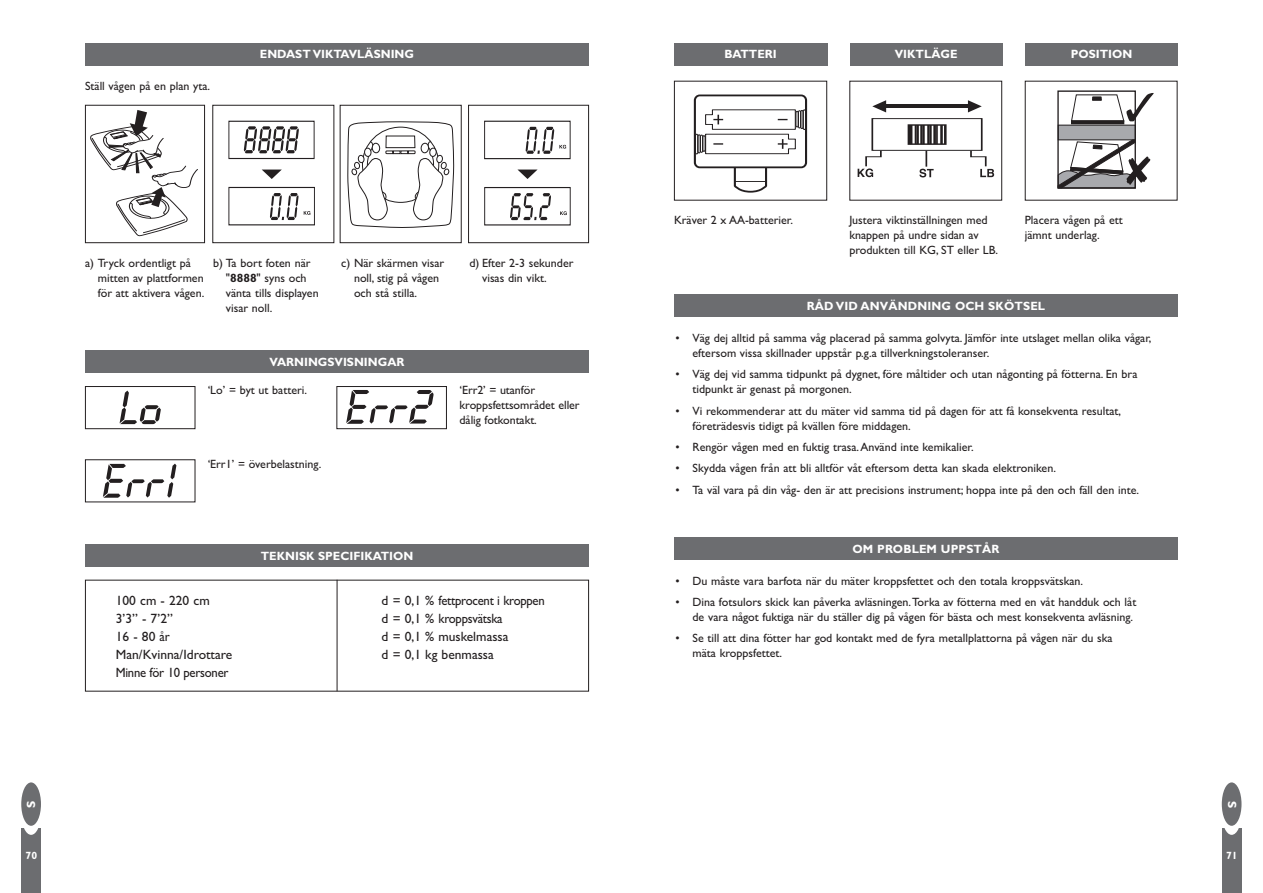
<style>
.page{position:relative;width:1263px;height:893px;background:#fff}
.page>*{position:absolute;margin:0;border:0;box-sizing:border-box;transform-origin:0 0}
.t1{font:13.5px/18px "Gill Sans";letter-spacing:-.02em;color:#231f20}
.t2{font:13.5px/18px "Gill Sans";color:#231f20}
.t3{font:12px/15px "Gill Sans";color:#231f20}
.t4{font:700 12px "Gill Sans";color:#fff}
.t5{font:700 10.5px "Gill Sans";color:#fff}
.s1{font-weight:700}
</style>
<div class="page">
<div style="left:1222px;top:828px;width:20px;height:65px;background:#6c6d70"></div>
<div style="left:1222px;top:791px;width:19px;height:44px;background:#fff;border-radius:50%"></div>
<div style="left:1222px;top:782px;width:19px;height:44px;background:#6c6d70;border-radius:50%"></div>
<div style="left:21px;top:828px;width:20px;height:65px;background:#6c6d70"></div>
<div style="left:21px;top:791px;width:20px;height:44px;background:#fff;border-radius:50%"></div>
<div style="left:21px;top:782px;width:20px;height:44px;background:#6c6d70;border-radius:50%"></div>
<div style="left:85px;top:105px;width:120px;height:138px;border:1px solid #231f20"></div>
<svg style="left:262px;top:170px;width:20px;height:9px"></svg>
<svg style="left:304px;top:211px;width:6px;height:4px"></svg>
<div style="left:228px;top:187px;width:87px;height:38px;border:1px solid #231f20"></div>
<svg style="left:270px;top:193px;width:28px;height:27px"></svg>
<div style="left:228px;top:121px;width:87px;height:38px;border:1px solid #231f20"></div>
<svg style="left:244px;top:126px;width:55px;height:27px"></svg>
<div style="left:212px;top:105px;width:122px;height:138px;border:1px solid #231f20"></div>
<svg style="left:347px;top:121px;width:107px;height:107px"></svg>
<div style="left:340px;top:105px;width:122px;height:138px;border:1px solid #231f20"></div>
<svg style="left:518px;top:170px;width:19px;height:9px"></svg>
<svg style="left:560px;top:211px;width:7px;height:4px"></svg>
<div style="left:484px;top:187px;width:87px;height:38px;border:1px solid #231f20"></div>
<svg style="left:510px;top:193px;width:41px;height:27px"></svg>
<div style="left:484px;top:121px;width:87px;height:38px;border:1px solid #231f20"></div>
<svg style="left:526px;top:127px;width:40px;height:27px"></svg>
<div style="left:468px;top:105px;width:121px;height:138px;border:1px solid #231f20"></div>
<div style="left:85px;top:43px;width:504px;height:22px;background:#6c6d70"></div>
<svg style="left:90px;top:110px;width:108px;height:126px"></svg>
<div style="left:85px;top:350px;width:504px;height:23px;background:#6c6d70"></div>
<svg style="left:120px;top:391px;width:41px;height:33px"></svg>
<div style="left:85px;top:386px;width:110px;height:43px;border:1px solid #231f20"></div>
<svg style="left:346px;top:390px;width:87px;height:34px"></svg>
<div style="left:336px;top:386px;width:111px;height:43px;border:1px solid #231f20"></div>
<div style="left:85px;top:544px;width:504px;height:23px;background:#6c6d70"></div>
<hr style="left:337px;top:580px;width:1px;height:111px;background:#231f20">
<svg style="left:103px;top:464px;width:73px;height:34px"></svg>
<div style="left:85px;top:459px;width:110px;height:43px;border:1px solid #231f20"></div>
<div style="left:674px;top:294px;width:504px;height:23px;background:#6c6d70"></div>
<div style="left:674px;top:537px;width:504px;height:23px;background:#6c6d70"></div>
<div style="left:674px;top:43px;width:153px;height:22px;background:#6c6d70"></div>
<div style="left:694px;top:94px;width:113px;height:74px;border:2px solid #231f20;border-radius:5px"></div>
<svg style="left:733px;top:166px;width:35px;height:27px"></svg>
<hr style="left:735px;top:181px;width:31px;height:1px;background:#231f20">
<svg style="left:694px;top:109px;width:113px;height:46px"></svg>
<div style="left:674px;top:81px;width:153px;height:120px;border:1px solid #231f20"></div>
<div style="left:850px;top:43px;width:152px;height:22px;background:#6c6d70"></div>
<div style="left:872px;top:118px;width:110px;height:33px;border:1px solid #231f20"></div>
<svg style="left:872px;top:100px;width:14px;height:12px"></svg>
<svg style="left:968px;top:100px;width:14px;height:12px"></svg>
<hr style="left:884px;top:105px;width:87px;height:3px;background:#231f20">
<div style="left:908px;top:124px;width:38px;height:21px;border:2px solid #231f20"></div>
<svg style="left:910px;top:125px;width:32px;height:19px"></svg>
<svg style="left:858px;top:150px;width:24px;height:27px"></svg>
<svg style="left:969px;top:150px;width:25px;height:27px"></svg>
<svg style="left:919px;top:151px;width:15px;height:26px"></svg>
<div style="left:1025px;top:43px;width:153px;height:22px;background:#6c6d70"></div>
<div style="left:1058px;top:125px;width:77px;height:15px;background:#a8a9ad"></div>
<div style="left:1058px;top:125px;width:78px;height:15px;border:1px solid #231f20"></div>
<div style="left:1071px;top:120px;width:53px;height:4px;border:1px solid #231f20"></div>
<div style="left:1057px;top:90px;width:79px;height:99px;border:1px solid #231f20"></div>
<svg style="left:1075px;top:93px;width:79px;height:29px"></svg>
<svg style="left:1057px;top:137px;width:93px;height:52px"></svg>
<p class="t3" style="left:85px;top:78px;width:127px">Ställ vågen på en plan yta.</p>
<p class="t4" style="left:260px;top:50px;width:156px">ENDAST VIKTAVLÄSNING</p>
<p class="t4" style="left:26px;top:808px;width:9px;rotate:-90deg">S</p>
<p class="t5" style="left:26px;top:851px;width:13px">70</p>
<p class="t3" style="left:98px;top:256px;width:108px;text-indent:-13px">a) Tryck ordentligt på mitten av plattformen för att aktivera vågen.</p>
<p class="t3" style="left:226px;top:256px;width:94px;text-indent:-13px">b) Ta bort foten när "<span class="s1">8888</span>" syns och vänta tills displayen visar noll.</p>
<p class="t3" style="left:354px;top:256px;width:92px;text-indent:-13px">c) När skärmen visar noll, stig på vågen och stå stilla.</p>
<p class="t3" style="left:482px;top:256px;width:93px;text-indent:-13px">d) Efter 2-3 sekunder visas din vikt.</p>
<p class="t4" style="left:269px;top:357px;width:137px">VARNINGSVISNINGAR</p>
<p class="t3" style="left:208px;top:383px;width:101px">‘Lo’ = byt ut batteri.</p>
<p class="t3" style="left:460px;top:383px;width:122px">‘Err2’ = utanför kroppsfettsområdet eller dålig fotkontakt.</p>
<p class="t3" style="left:208px;top:456px;width:115px">‘Err1’ = överbelastning.</p>
<p class="t4" style="left:261px;top:551px;width:154px">TEKNISK SPECIFIKATION</p>
<p class="t2" style="left:116px;top:591px;width:118px">100 cm - 220 cm<br>3’3” - 7’2”<br>16 - 80 år<br>Man/Kvinna/Idrottare<br>Minne för 10 personer</p>
<p class="t1" style="left:382px;top:591px;width:165px">d = 0,1 % fettprocent i kroppen d = 0,1 % kroppsvätska<br>d = 0,1 % muskelmassa<br>d = 0,1 kg benmassa</p>
<p class="t4" style="left:724px;top:50px;width:54px">BATTERI</p>
<p class="t4" style="left:895px;top:50px;width:64px">VIKTLÄGE</p>
<p class="t4" style="left:1071px;top:50px;width:63px">POSITION</p>
<p class="t3" style="left:674px;top:213px;width:121px">Kräver 2 x AA-batterier.</p>
<p class="t3" style="left:849px;top:213px;width:150px">Justera viktinställningen med knappen på undre sidan av produkten till KG, ST eller LB.</p>
<p class="t3" style="left:1025px;top:213px;width:99px">Placera vågen på ett jämnt underlag.</p>
<p class="t4" style="left:807px;top:301px;width:240px">RÅD VID ANVÄNDNING OCH SKÖTSEL</p>
<p class="t3" style="left:692px;top:330px;width:460px;text-indent:-17px">• Väg dej alltid på samma våg placerad på samma golvyta. Jämför inte utslaget mellan olika vågar, eftersom vissa skillnader uppstår p.g.a tillverkningstoleranser.</p>
<p class="t3" style="left:692px;top:367px;width:446px;text-indent:-17px">• Väg dej vid samma tidpunkt på dygnet, före måltider och utan någonting på fötterna. En bra tidpunkt är genast på morgonen.</p>
<p class="t3" style="left:692px;top:403px;width:430px;text-indent:-17px">• Vi rekommenderar att du mäter vid samma tid på dagen för att få konsekventa resultat, företrädesvis tidigt på kvällen före middagen.</p>
<p class="t3" style="left:675px;top:439px;width:300px">• Rengör vågen med en fuktig trasa.Använd inte kemikalier.</p>
<p class="t3" style="left:675px;top:461px;width:382px">• Skydda vågen från att bli alltför våt eftersom detta kan skada elektroniken.</p>
<p class="t3" style="left:675px;top:482px;width:465px">• Ta väl vara på din våg- den är att precisions instrument; hoppa inte på den och fäll den inte.</p>
<p class="t4" style="left:852px;top:544px;width:149px">OM PROBLEM UPPSTÅR</p>
<p class="t3" style="left:675px;top:573px;width:409px">• Du måste vara barfota när du mäter kroppsfettet och den totala kroppsvätskan.</p>
<p class="t3" style="left:675px;top:594px;width:462px;text-align:right">• Dina fotsulors skick kan påverka avläsningen.Torka av fötterna med en våt handduk och låt de vara något fuktiga när du ställer dig på vågen för bästa och mest konsekventa avläsning.</p>
<p class="t3" style="left:692px;top:631px;width:422px;text-indent:-17px">• Se till att dina fötter har god kontakt med de fyra metallplattorna på vågen när du ska mäta kroppsfettet.</p>
<p class="t4" style="left:1237px;top:801px;width:9px;rotate:90deg">S</p>
<p class="t5" style="left:1226px;top:851px;width:13px">71</p>
</div>
